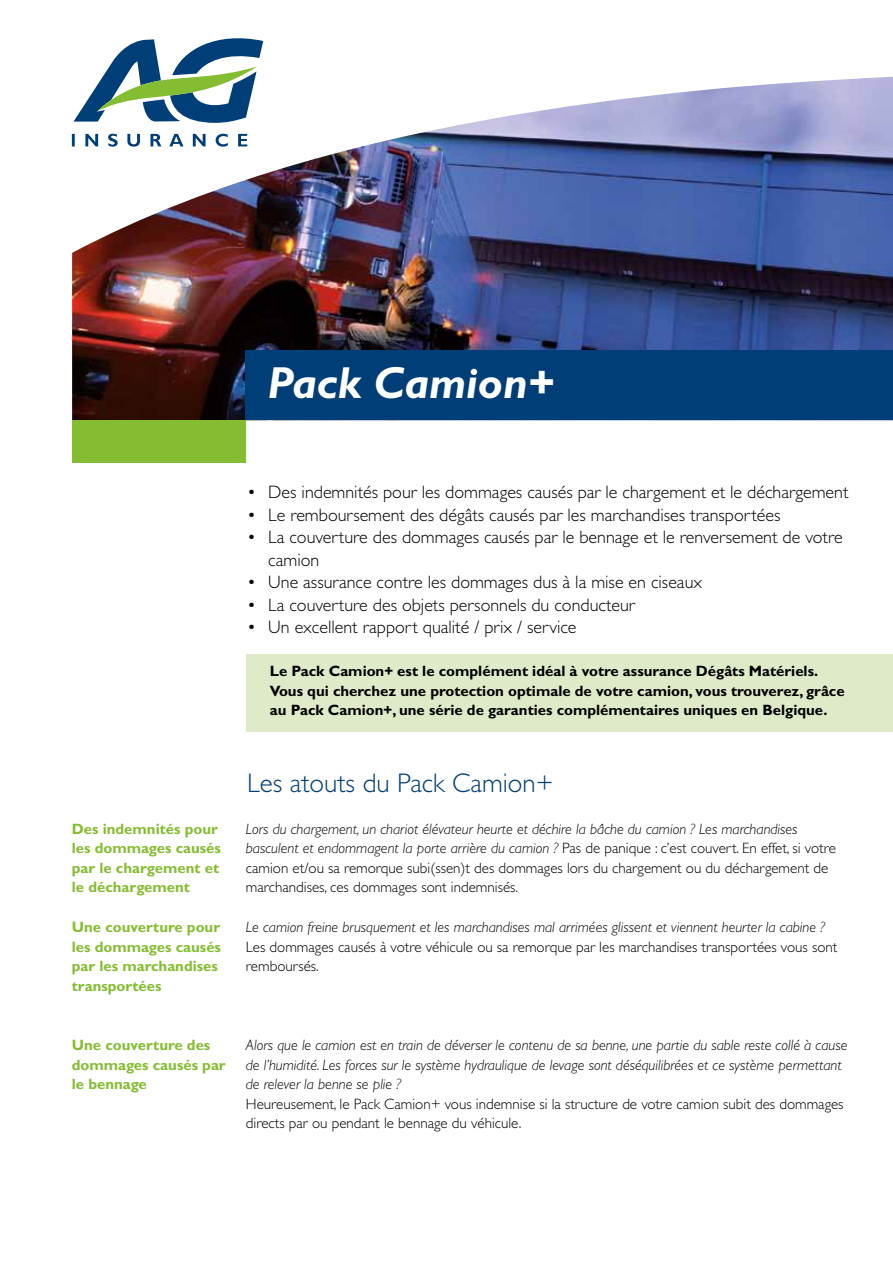
<style>
.page{position:relative;width:893px;height:1263px;background:#fff}
.page>*{position:absolute;margin:0;border:0;box-sizing:border-box;transform-origin:0 0}
.t1{font:italic 700 45px "Gill Sans Std";color:#fff}
.t2{font:300 27px "Gill Sans Std";color:#003e77}
.t3{font:300 18px/22.5px "Gill Sans Std";color:#000}
.t4{font:300 15px/19.5px "Gill Sans Std";color:#000}
.t5{font:italic 300 15px/19.5px "Gill Sans Std";color:#000}
.t6{font:700 15px/19.5px "Gill Sans Std";color:#000}
.t7{font:700 15px/19.5px "Gill Sans Std";color:#85bd32}
.s1{font-style:italic}
</style>
<div class="page">
<img style="left:72px;top:77px;width:821px;height:343px">
<div style="left:247px;top:654px;width:646px;height:77px;background:#dfebc8"></div>
<div style="left:72px;top:420px;width:174px;height:43px;background:#85bd32"></div>
<svg style="left:72px;top:134px;width:175px;height:13px"></svg>
<svg style="left:74px;top:38px;width:189px;height:85px"></svg>
<div style="left:246px;top:350px;width:647px;height:70px;background:#003e77"></div>
<h1 class="t1" style="left:267px;top:357px;width:289px">Pack Camion+</h1>
<p class="t3" style="left:247px;top:481px;width:603px">• Des indemnités pour les dommages causés par le chargement et le déchargement</p>
<p class="t3" style="left:247px;top:504px;width:535px">• Le remboursement des dégâts causés par les marchandises transportées</p>
<p class="t3" style="left:268px;top:526px;width:576px;text-indent:-21px">• La couverture des dommages causés par le bennage et le renversement de votre camion</p>
<p class="t3" style="left:247px;top:571px;width:456px">• Une assurance contre les dommages dus à la mise en ciseaux</p>
<p class="t3" style="left:247px;top:594px;width:389px">• La couverture des objets personnels du conducteur</p>
<p class="t3" style="left:247px;top:616px;width:331px">• Un excellent rapport qualité / prix / service</p>
<p class="t6" style="left:270px;top:661px;width:576px">Le Pack Camion+ est le complément idéal à votre assurance Dégâts Matériels.<br>Vous qui cherchez une protection optimale de votre camion, vous trouverez, grâce au Pack Camion+, une série de garanties complémentaires uniques en Belgique.</p>
<h2 class="t2" style="left:247px;top:767px;width:308px">Les atouts du Pack Camion+</h2>
<p class="t7" style="left:72px;top:819px;width:151px">Des indemnités pour les dommages causés par le chargement et le déchargement</p>
<p class="t4" style="left:246px;top:819px;width:591px"><span class="s1">Lors du chargement, un chariot élévateur heurte et déchire la bâche du camion ? Les marchandises basculent et endommagent la porte arrière du camion ?</span> Pas de panique : c’est couvert. En effet, si votre camion et/ou sa remorque subi(ssen)t des dommages lors du chargement ou du déchargement de marchandises, ces dommages sont indemnisés.</p>
<p class="t7" style="left:72px;top:917px;width:151px">Une couverture pour les dommages causés par les marchandises transportées</p>
<p class="t5" style="left:246px;top:918px;width:580px">Le camion freine brusquement et les marchandises mal arrimées glissent et viennent heurter la cabine ?</p>
<p class="t4" style="left:246px;top:937px;width:593px">Les dommages causés à votre véhicule ou sa remorque par les marchandises transportées vous sont remboursés.</p>
<p class="t7" style="left:72px;top:1035px;width:155px">Une couverture des dommages causés par le bennage</p>
<p class="t5" style="left:246px;top:1036px;width:603px">Alors que le camion est en train de déverser le contenu de sa benne, une partie du sable reste collé à cause de l’humidité. Les forces sur le système hydraulique de levage sont déséquilibrées et ce système permettant de relever la benne se plie ?</p>
<p class="t4" style="left:246px;top:1094px;width:599px">Heureusement, le Pack Camion+ vous indemnise si la structure de votre camion subit des dommages directs par ou pendant le bennage du véhicule.</p>
</div>
